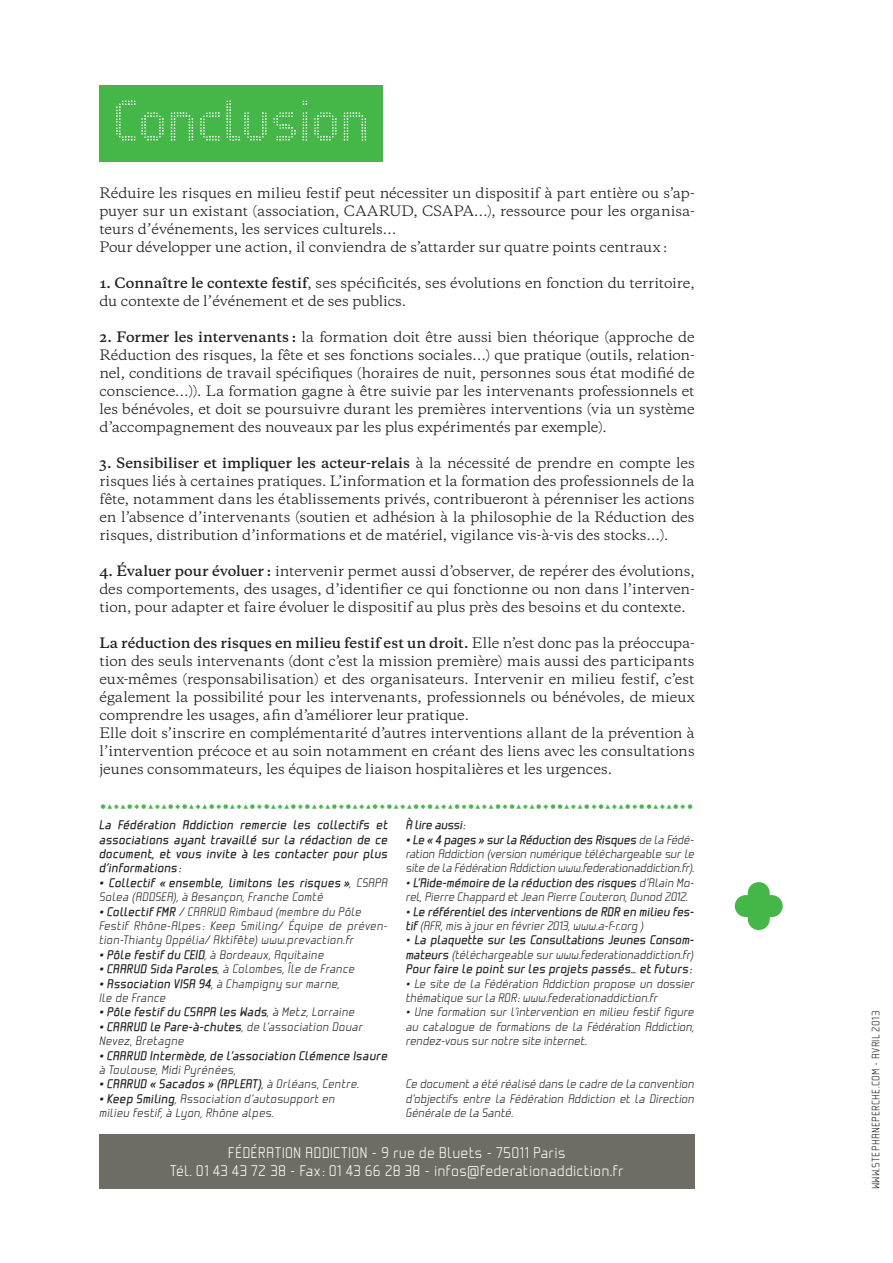
<style>
.page{position:relative;width:893px;height:1263px;background:#fff}
.page>*{position:absolute;margin:0;border:0;box-sizing:border-box;transform-origin:0 0}
.t1{font:54px "Addict Title";letter-spacing:-.005em;color:#fff}
.t2{font:15px/18px "Addict";letter-spacing:.01em;color:#fff;text-align:center}
.t3{font:13.5px/18px "Galaxie Copernicus";letter-spacing:-.005em;color:#231f20}
.t4{font:13.5px "Addict Title";color:#45b749}
.t5{font:italic 12px/14.4px "Addict";letter-spacing:-.005em;color:#231f20}
.t6{font:italic 700 12px/14.4px "Addict";letter-spacing:.005em;color:#231f20;text-align:justify}
.t7{font:italic 12px/14.4px "Addict";letter-spacing:.015em;color:#231f20}
.t8{font:italic 700 12px "Addict";letter-spacing:-.02em;color:#231f20}
.t9{font:10.5px "Addict";letter-spacing:.025em;color:#231f20}
.s1{font-weight:600}
.s2{font-weight:700}
.s3{font-weight:400}
</style>
<div class="page">
<div style="left:99px;top:1134px;width:595px;height:54px;background:#6d6d65"></div>
<svg style="left:735px;top:882px;width:48px;height:48px"></svg>
<div style="left:99px;top:85px;width:284px;height:76px;background:#45b749"></div>
<h1 class="t1" style="left:112px;top:90px;width:259px">Conclusion</h1>
<p class="t3" style="left:99px;top:184px;width:597px">Réduire les risques en milieu festif peut nécessiter un dispositif à part entière ou s’ap&shy;puyer sur un existant (association, CAARUD, CSAPA…), ressource pour les organisa&shy;teurs d’événements, les services culturels…<br>Pour développer une action, il conviendra de s’attarder sur quatre points centraux :</p>
<p class="t3" style="left:99px;top:274px;width:597px"><span class="s1">1. Connaître le contexte festif</span>, ses spécificités, ses évolutions en fonction du territoire, du contexte de l’événement et de ses publics.</p>
<p class="t3" style="left:99px;top:328px;width:597px;text-align:justify"><span class="s1">2. Former les intervenants :</span> la formation doit être aussi bien théorique (approche de Réduction des risques, la fête et ses fonctions sociales…) que pratique (outils, relation&shy;nel, conditions de travail spécifiques (horaires de nuit, personnes sous état modifié de conscience…)). La formation gagne à être suivie par les intervenants professionnels et les bénévoles, et doit se poursuivre durant les premières interventions (via un système d’accompagnement des nouveaux par les plus expérimentés par exemple).</p>
<p class="t3" style="left:99px;top:454px;width:597px;text-align:justify"><span class="s1">3. Sensibiliser et impliquer les acteur-relais</span> à la nécessité de prendre en compte les risques liés à certaines pratiques. L’information et la formation des professionnels de la fête, notamment dans les établissements privés, contribueront à pérenniser les actions en l’absence d’intervenants (soutien et adhésion à la philosophie de la Réduction des risques, distribution d’informations et de matériel, vigilance vis-à-vis des stocks…).</p>
<p class="t3" style="left:99px;top:562px;width:597px;text-align:justify"><span class="s1">4. Évaluer pour évoluer :</span> intervenir permet aussi d’observer, de repérer des évolutions, des comportements, des usages, d’identifier ce qui fonctionne ou non dans l’interven&shy;tion, pour adapter et faire évoluer le dispositif au plus près des besoins et du contexte.</p>
<p class="t3" style="left:99px;top:634px;width:597px"><span class="s1">La réduction des risques en milieu festif est un droit.</span> Elle n’est donc pas la préoccupa&shy;tion des seuls intervenants (dont c’est la mission première) mais aussi des participants eux-mêmes (responsabilisation) et des organisateurs. Intervenir en milieu festif, c’est également la possibilité pour les intervenants, professionnels ou bénévoles, de mieux comprendre les usages, afin d’améliorer leur pratique.<br>Elle doit s’inscrire en complémentarité d’autres interventions allant de la prévention à l’intervention précoce et au soin notamment en créant des liens avec les consultations jeunes consommateurs, les équipes de liaison hospitalières et les urgences.</p>
<p class="t4" style="left:99px;top:797px;width:596px">#%®%#®#%®%#®#%®%#®#%®%#®#%®%#®#%®%#®#%®%#®#%®%#®#%®%#®#%®%#®#%®%#®##%®%#®#%®%#®##%®%#®#</p>
<p class="t6" style="left:99px;top:817px;width:290px">La Fédération Addiction remercie les collectifs et associations ayant travaillé sur la rédaction de ce document, et vous invite à les contacter pour plus d’informations:</p>
<p class="t5" style="left:99px;top:875px;width:290px"><span class="s2">• Collectif « ensemble, limitons les risques »</span>, CSAPA<br>Solea (ADDSEA), à Besançon, Franche Comté</p>
<p class="t7" style="left:99px;top:904px;width:290px"><span class="s2">• Collectif FMR</span> / CAARUD Rimbaud (membre du Pôle<br>Festif Rhône-Alpes: Keep Smiling/ Équipe de préven&shy;tion-Thianty Oppélia/ Aktifête) www.prevaction.fr</p>
<p class="t7" style="left:99px;top:947px;width:226px"><span class="s2">• Pôle festif du CEID</span>, à Bordeaux, Aquitaine</p>
<p class="t7" style="left:99px;top:961px;width:257px"><span class="s2">• CAARUD Sida Paroles</span>, à Colombes, Île de France</p>
<p class="t7" style="left:99px;top:976px;width:242px"><span class="s2">• Association VISA 94</span>, à Champigny sur marne,<br>Ile de France</p>
<p class="t6" style="left:99px;top:1005px;width:257px">• Pôle festif du CSAPA les Wads<span class="s3">, à Metz, Lorraine</span></p>
<p class="t5" style="left:99px;top:1019px;width:265px"><span class="s2">• CAARUD le Pare-à-chutes</span>, de l’association Douar<br>Nevez, Bretagne</p>
<p class="t6" style="left:99px;top:1048px;width:290px">• CAARUD Intermède, de l’association Clémence Isaure</p>
<p class="t5" style="left:99px;top:1062px;width:139px">à Toulouse, Midi Pyrénées,</p>
<p class="t6" style="left:99px;top:1077px;width:261px">• CAARUD « Sacados » (APLEAT)<span class="s3">, à Orléans, Centre.</span></p>
<p class="t7" style="left:99px;top:1091px;width:237px"><span class="s2">• Keep Smiling</span>, Association d’autosupport en milieu festif, à Lyon, Rhône alpes.</p>
<p class="t8" style="left:406px;top:817px;width:61px">À lire aussi:</p>
<p class="t5" style="left:406px;top:832px;width:290px;text-align:justify"><span class="s2">• Le « 4 pages » sur la Réduction des Risques</span> de la Fédé&shy;ration Addiction (version numérique téléchargeable sur le site de la Fédération Addiction www.federationaddiction.fr).</p>
<p class="t5" style="left:406px;top:875px;width:290px">• <span class="s2">L’Aide-mémoire de la réduction des risques</span> d’Alain Mo&shy;rel, Pierre Chappard et Jean Pierre Couteron, Dunod 2012.</p>
<p class="t6" style="left:406px;top:904px;width:290px"><span class="s3">•</span> Le référentiel des interventions de RDR en milieu fes&shy;tif <span class="s3">(AFR, mis à jour en février 2013, www.a-f-r.org )</span></p>
<p class="t6" style="left:406px;top:933px;width:290px"><span class="s3">•</span> La plaquette sur les Consultations Jeunes Consom&shy;mateurs <span class="s3">(téléchargeable sur www.federationaddiction.fr)<br></span>Pour faire le point sur les projets passés… et futurs:</p>
<p class="t5" style="left:406px;top:976px;width:290px">• Le site de la Fédération Addiction propose un dossier thématique sur la RDR: www.federationaddiction.fr</p>
<p class="t5" style="left:406px;top:1005px;width:290px;text-align:justify">• Une formation sur l’intervention en milieu festif figure au catalogue de formations de la Fédération Addiction, rendez-vous sur notre site internet.</p>
<p class="t5" style="left:406px;top:1077px;width:290px;text-align:justify">Ce document a été réalisé dans le cadre de la convention d’objectifs entre la Fédération Addiction et la Direction Générale de la Santé.</p>
<p class="t2" style="left:170px;top:1143px;width:455px">FÉDÉRATION ADDICTION - 9 rue de Bluets - 75011 Paris<br>Tél. 01 43 43 72 38 - Fax : 01 43 66 28 38 - infos@federationaddiction.fr</p>
<p class="t9" style="left:869px;top:1189px;width:180px;rotate:-90deg">WWW.STEPHANEPERCHE.COM - AVRIL 2013</p>
</div>
